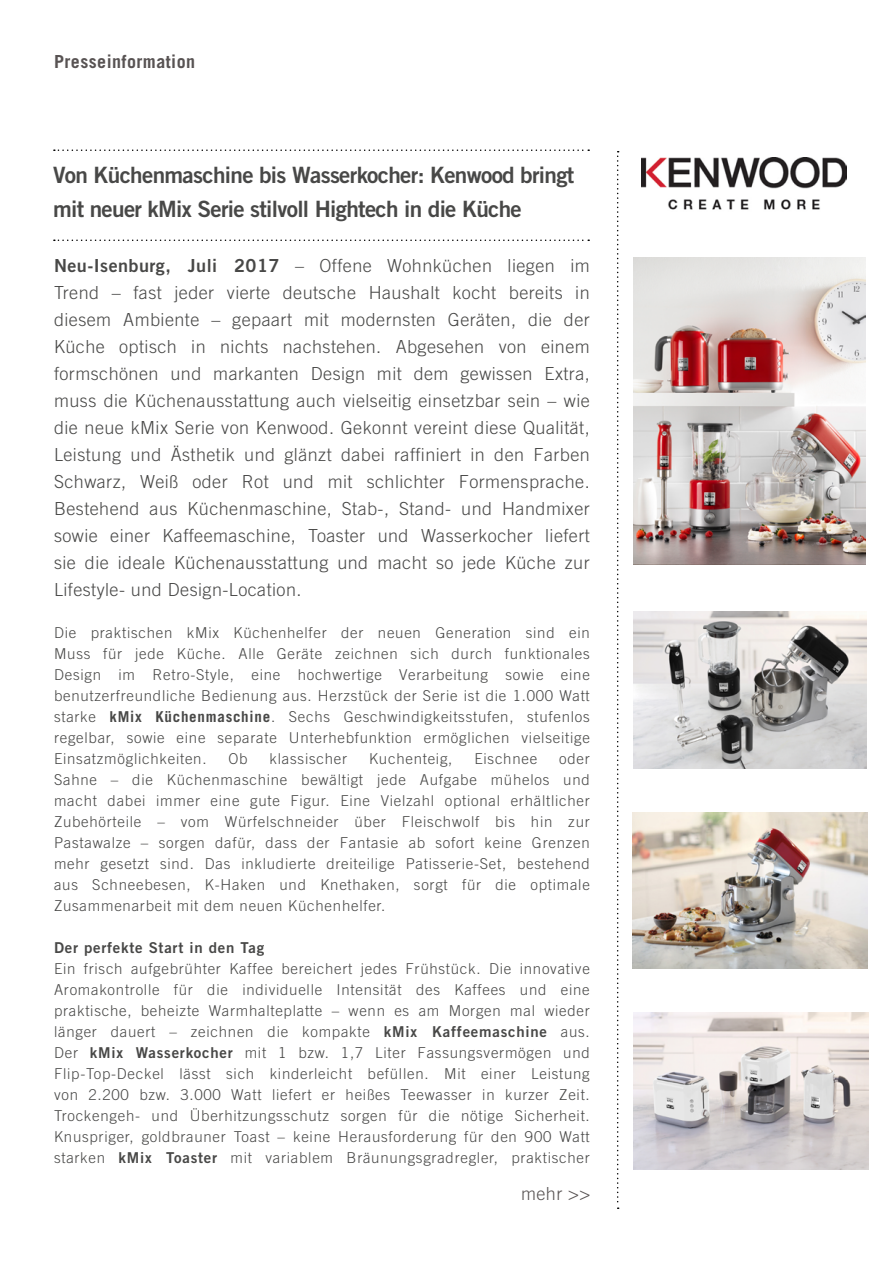
<style>
.page{position:relative;width:893px;height:1263px;background:#fff}
.page>*{position:absolute;margin:0;border:0;box-sizing:border-box;transform-origin:0 0}
.t1{font:22.5px/34.5px "Trade Gothic LT Bold Two";letter-spacing:-.03em;color:#484847}
.t2{font:300 18px/27px "Trade Gothic LT";letter-spacing:.025em;color:#484847;text-align:justify}
.t3{font:700 18px "Trade Gothic LT";letter-spacing:.025em;color:#585353}
.t4{font:300 18px "Trade Gothic LT";color:#585353}
.t5{font:300 15px/21px "Trade Gothic LT";letter-spacing:.05em;color:#484847;text-align:justify}
.t6{font:15px "Trade Gothic LT Bold Two";letter-spacing:.05em;color:#484847}
.s1{font-family:"Trade Gothic LT Bold Two";font-weight:400}
.s2{font-weight:700}
</style>
<div class="page">
<svg style="left:54px;top:149px;width:535px;height:2px"></svg>
<svg style="left:54px;top:239px;width:535px;height:2px"></svg>
<svg style="left:617px;top:151px;width:2px;height:1058px"></svg>
<img style="left:634px;top:257px;width:231px;height:307px">
<img style="left:642px;top:158px;width:204px;height:52px">
<img style="left:634px;top:1013px;width:234px;height:156px">
<img style="left:634px;top:611px;width:233px;height:158px">
<img style="left:633px;top:812px;width:234px;height:156px">
<p class="t3" style="left:54px;top:50px;width:143px">Presseinformation</p>
<h1 class="t1" style="left:53px;top:157px;width:523px">Von Küchenmaschine bis Wasserkocher: Kenwood bringt mit neuer kMix Serie stilvoll Hightech in die Küche</h1>
<p class="t2" style="left:54px;top:252px;width:537px"><span class="s1">Neu-Isenburg, Juli 2017</span> – Offene Wohnküchen liegen im Trend – fast jeder vierte deutsche Haushalt kocht bereits in diesem Ambiente – gepaart mit modernsten Geräten, die der Küche optisch in nichts nachstehen. Abgesehen von einem formschönen und markanten Design mit dem gewissen Extra, muss die Küchenausstattung auch vielseitig einsetzbar sein – wie die neue kMix Serie von Kenwood. Gekonnt vereint diese Qualität, Leistung und Ästhetik und glänzt dabei raffiniert in den Farben Schwarz, Weiß oder Rot und mit schlichter Formensprache.<br>Bestehend aus Küchenmaschine, Stab-, Stand- und Handmixer sowie einer Kaffeemaschine, Toaster und Wasserkocher liefert sie die ideale Küchenausstattung und macht so jede Küche zur Lifestyle- und Design-Location.</p>
<p class="t5" style="left:54px;top:622px;width:537px">Die praktischen kMix Küchenhelfer der neuen Generation sind ein Muss für jede Küche. Alle Geräte zeichnen sich durch funktionales Design im Retro-Style, eine hochwertige Verarbeitung sowie eine benutzerfreundliche Bedienung aus. Herzstück der Serie ist die 1.000 Watt starke <span class="s2">kMix Küchenmaschine</span>. Sechs Geschwindigkeitsstufen, stufenlos regelbar, sowie eine separate Unterhebfunktion ermöglichen vielseitige Einsatzmöglichkeiten.</p>
<p class="t5" style="left:228px;top:748px;width:21px">Ob</p>
<p class="t5" style="left:270px;top:748px;width:79px">klassischer</p>
<p class="t5" style="left:369px;top:748px;width:85px">Kuchenteig,</p>
<p class="t5" style="left:474px;top:748px;width:64px">Eischnee</p>
<p class="t5" style="left:54px;top:748px;width:537px;text-indent:505px">oder Sahne – die Küchenmaschine bewältigt jede Aufgabe mühelos und macht dabei immer eine gute Figur. Eine Vielzahl optional erhältlicher Zubehörteile – vom Würfelschneider über Fleischwolf bis hin zur Pastawalze – sorgen dafür, dass der Fantasie ab sofort keine Grenzen mehr gesetzt sind. Das inkludierte dreiteilige Patisserie-Set, bestehend aus Schneebesen, K-Haken und Knethaken, sorgt für die optimale Zusammenarbeit mit dem neuen Küchenhelfer.</p>
<p class="t6" style="left:54px;top:938px;width:212px">Der perfekte Start in den Tag</p>
<p class="t5" style="left:54px;top:958px;width:537px">Ein frisch aufgebrühter Kaffee bereichert jedes Frühstück. Die innovative Aromakontrolle für die individuelle Intensität des Kaffees und eine praktische, beheizte Warmhalteplatte – wenn es am Morgen mal wieder länger dauert – zeichnen die kompakte <span class="s1">kMix Kaffeemaschine</span> aus.<br>Der <span class="s1">kMix Wasserkocher</span> mit 1 bzw. 1,7 Liter Fassungsvermögen und Flip-Top-Deckel lässt sich kinderleicht befüllen. Mit einer Leistung von 2.200 bzw. 3.000 Watt liefert er heißes Teewasser in kurzer Zeit.<br>Trockengeh- und Überhitzungsschutz sorgen für die nötige Sicherheit.<br>Knuspriger, goldbrauner Toast – keine Herausforderung für den 900 Watt starken <span class="s1">kMix Toaster</span> mit variablem Bräunungsgradregler, praktischer</p>
<p class="t4" style="left:521px;top:1182px;width:71px">mehr &gt;&gt;</p>
</div>
